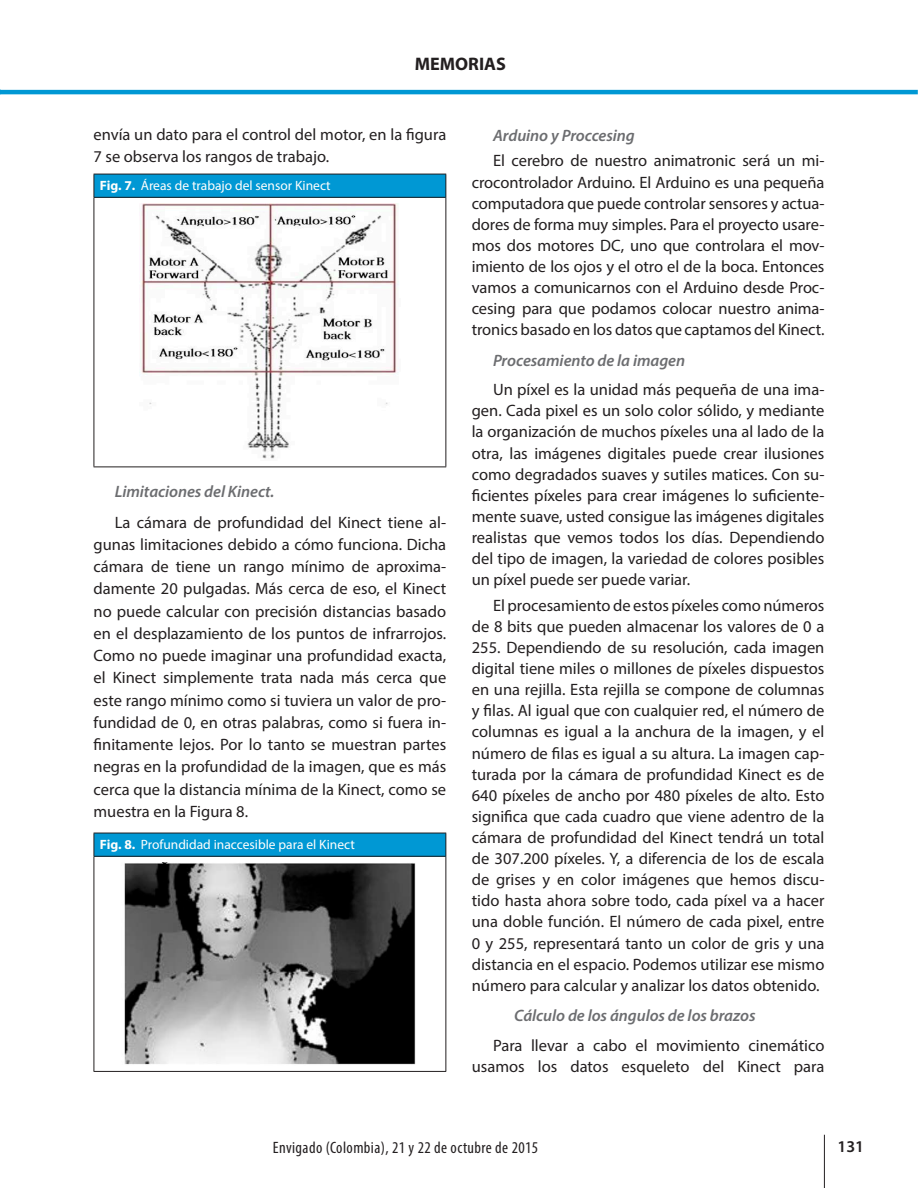
<style>
.page{position:relative;width:918px;height:1188px;background:#fff}
.page>*{position:absolute;margin:0;border:0;box-sizing:border-box;transform-origin:0 0}
.t1{font:700 18.15px "Myriad Pro";color:#231f20}
.t2{font:16.5px/21.1px "Myriad Pro";color:#231f20;text-align:justify}
.t3{font:italic 600 16.5px "Myriad Pro";letter-spacing:-.005em;color:#6c6d70}
.t4{font:condensed 16.5px "Myriad Pro";letter-spacing:.025em;color:#231f20}
.t5{font:600 16.5px "Myriad Pro";color:#231f20}
.t6{font:13.5px "Myriad Pro";color:#fffefc}
.s1{font-weight:700}
</style>
<div class="page">
<hr style="left:0;top:90px;width:918px;height:4px;background:#0098d4">
<hr style="left:824px;top:1135px;width:1px;height:53px;background:#231f20">
<div style="left:94px;top:174px;width:352px;height:23px;background:#0098d4"></div>
<hr style="left:94px;top:174px;width:352px;height:1px;background:#231f20">
<svg style="left:94px;top:174px;width:1px;height:23px"></svg>
<hr style="left:94px;top:197px;width:351px;height:1px;background:#231f20">
<svg style="left:445px;top:174px;width:1px;height:23px"></svg>
<hr style="left:94px;top:198px;width:1px;height:269px;background:#231f20">
<hr style="left:445px;top:197px;width:1px;height:270px;background:#231f20">
<hr style="left:94px;top:467px;width:352px;height:1px;background:#231f20">
<img style="left:139px;top:203px;width:260px;height:256px">
<div style="left:94px;top:833px;width:352px;height:23px;background:#0098d4"></div>
<hr style="left:94px;top:833px;width:352px;height:1px;background:#231f20">
<svg style="left:94px;top:833px;width:1px;height:23px"></svg>
<hr style="left:94px;top:856px;width:351px;height:1px;background:#231f20">
<svg style="left:445px;top:833px;width:1px;height:23px"></svg>
<hr style="left:94px;top:857px;width:1px;height:214px;background:#231f20">
<hr style="left:445px;top:856px;width:1px;height:215px;background:#231f20">
<hr style="left:94px;top:1071px;width:352px;height:1px;background:#231f20">
<img style="left:124px;top:862px;width:292px;height:203px">
<p class="t1" style="left:415px;top:52px;width:93px">MEMORIAS</p>
<p class="t2" style="left:94px;top:123px;width:354px;line-height:22.2px">envía un dato para el control del motor, en la figura<br>7 se observa los rangos de trabajo.</p>
<p class="t6" style="left:100px;top:177px;width:232px"><span class="s1">Fig. 7.</span> Áreas de trabajo del sensor Kinect</p>
<p class="t3" style="left:115px;top:481px;width:161px">Limitaciones del Kinect.</p>
<p class="t2" style="left:94px;top:511px;width:354px;line-height:22.2px;text-indent:21px">La cámara de profundidad del Kinect tiene al&shy;gunas limitaciones debido a cómo funciona. Dicha cámara de tiene un rango mínimo de aproxima&shy;damente 20 pulgadas. Más cerca de eso, el Kinect no puede calcular con precisión distancias basado en el desplazamiento de los puntos de infrarrojos.<br>Como no puede imaginar una profundidad exacta, el Kinect simplemente trata nada más cerca que este rango mínimo como si tuviera un valor de pro&shy;fundidad de 0, en otras palabras, como si fuera in&shy;finitamente lejos. Por lo tanto se muestran partes negras en la profundidad de la imagen, que es más cerca que la distancia mínima de la Kinect, como se muestra en la Figura 8.</p>
<p class="t6" style="left:100px;top:836px;width:256px"><span class="s1">Fig. 8.</span> Profundidad inaccesible para el Kinect</p>
<p class="t3" style="left:493px;top:125px;width:143px">Arduino y Proccesing</p>
<p class="t2" style="left:472px;top:150px;width:354px;text-indent:21px">El cerebro de nuestro animatronic será un mi&shy;crocontrolador Arduino. El Arduino es una pequeña computadora que puede controlar sensores y actua&shy;dores de forma muy simples. Para el proyecto usare&shy;mos dos motores DC, uno que controlara el mov&shy;imiento de los ojos y el otro el de la boca. Entonces vamos a comunicarnos con el Arduino desde Proc&shy;cesing para que podamos colocar nuestro anima&shy;tronics basado en los datos que captamos del Kinect.</p>
<p class="t3" style="left:493px;top:350px;width:194px">Procesamiento de la imagen</p>
<p class="t2" style="left:472px;top:379px;width:354px;text-indent:21px">Un píxel es la unidad más pequeña de una ima&shy;gen. Cada pixel es un solo color sólido, y mediante la organización de muchos píxeles una al lado de la otra, las imágenes digitales puede crear ilusiones como degradados suaves y sutiles matices. Con su&shy;ficientes píxeles para crear imágenes lo suficiente&shy;mente suave, usted consigue las imágenes digitales realistas que vemos todos los días. Dependiendo del tipo de imagen, la variedad de colores posibles un píxel puede ser puede variar.</p>
<p class="t2" style="left:472px;top:594px;width:354px;text-indent:21px">El procesamiento de estos píxeles como números de 8 bits que pueden almacenar los valores de 0 a 255. Dependiendo de su resolución, cada imagen digital tiene miles o millones de píxeles dispuestos en una rejilla. Esta rejilla se compone de columnas y filas. Al igual que con cualquier red, el número de columnas es igual a la anchura de la imagen, y el número de filas es igual a su altura. La imagen cap&shy;turada por la cámara de profundidad Kinect es de 640 píxeles de ancho por 480 píxeles de alto. Esto significa que cada cuadro que viene adentro de la cámara de profundidad del Kinect tendrá un total de 307.200 píxeles. Y, a diferencia de los de escala de grises y en color imágenes que hemos discu&shy;tido hasta ahora sobre todo, cada píxel va a hacer una doble función. El número de cada pixel, entre 0 y 255, representará tanto un color de gris y una distancia en el espacio. Podemos utilizar ese mismo número para calcular y analizar los datos obtenido.</p>
<p class="t3" style="left:514px;top:1005px;width:243px">Cálculo de los ángulos de los brazos</p>
<p class="t2" style="left:472px;top:1034px;width:354px;text-align:right">Para llevar a cabo el movimiento cinemático usamos los datos esqueleto del Kinect para</p>
<p class="t4" style="left:273px;top:1138px;width:267px">Envigado (Colombia), 21 y 22 de octubre de 2015</p>
<p class="t5" style="left:838px;top:1136px;width:28px">131</p>
</div>
